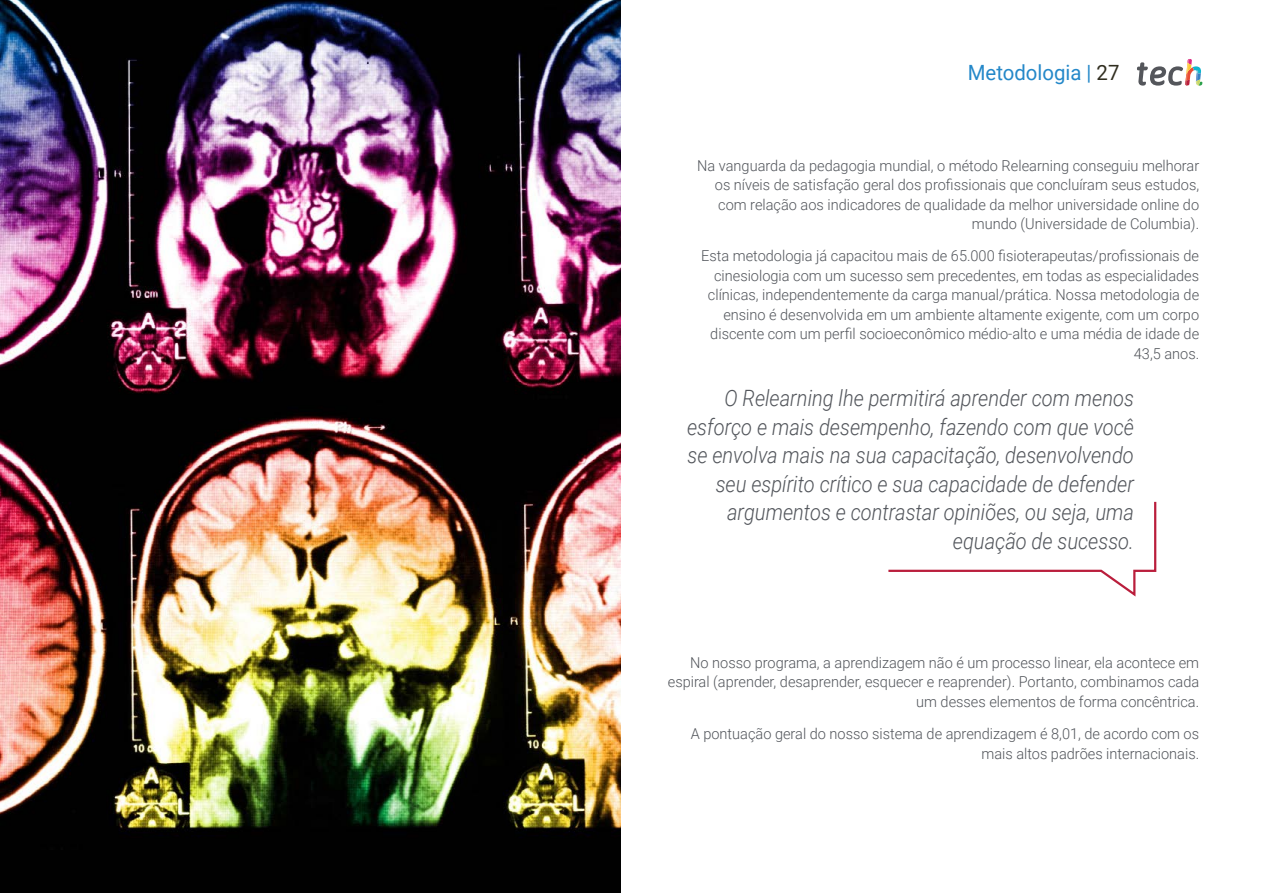
<style>
.page{position:relative;width:1263px;height:893px;background:#fff}
.page>*{position:absolute;margin:0;border:0;box-sizing:border-box;transform-origin:0 0}
.t1{font:italic 300 22.5px/28.5px "Roboto";color:#52555b;text-align:right;scale:.89 1}
.t2{font:21px "Roboto";color:#2488c9}
.t3{font:300 15px/19.5px "Roboto";color:#52555b;text-align:right}
.s1{color:#312e20}
</style>
<div class="page">
<svg style="left:1137px;top:59px;width:65px;height:27px"></svg>
<svg style="left:888px;top:501px;width:269px;height:96px"></svg>
<img style="left:0;top:0;width:621px;height:893px">
<h2 class="t2" style="left:968px;top:57px;width:153px">Metodologia | <span class="s1">27</span></h2>
<p class="t3" style="left:697px;top:155px;width:503px">Na vanguarda da pedagogia mundial, o método Relearning conseguiu melhorar os níveis de satisfação geral dos profissionais que concluíram seus estudos, com relação aos indicadores de qualidade da melhor universidade online do mundo (Universidade de Columbia).</p>
<p class="t3" style="left:701px;top:246px;width:500px">Esta metodologia já capacitou mais de 65.000 fisioterapeutas/profissionais de cinesiologia com um sucesso sem precedentes, em todas as especialidades clínicas, independentemente da carga manual/prática. Nossa metodologia de ensino é desenvolvida em um ambiente altamente exigente, com um corpo discente com um perfil socioeconômico médio-alto e uma média de idade de 43,5 anos.</p>
<p class="t1" style="left:687px;top:383px;width:504px">O Relearning lhe permitirá aprender com menos esforço e mais desempenho, fazendo com que você se envolva mais na sua capacitação, desenvolvendo seu espírito crítico e sua capacidade de defender argumentos e contrastar opiniões, ou seja, uma equação de sucesso.</p>
<p class="t3" style="left:668px;top:652px;width:533px">No nosso programa, a aprendizagem não é um processo linear, ela acontece em espiral (aprender, desaprender, esquecer e reaprender). Portanto, combinamos cada um desses elementos de forma concêntrica.</p>
<p class="t3" style="left:691px;top:723px;width:510px">A pontuação geral do nosso sistema de aprendizagem é 8,01, de acordo com os mais altos padrões internacionais.</p>
</div>
